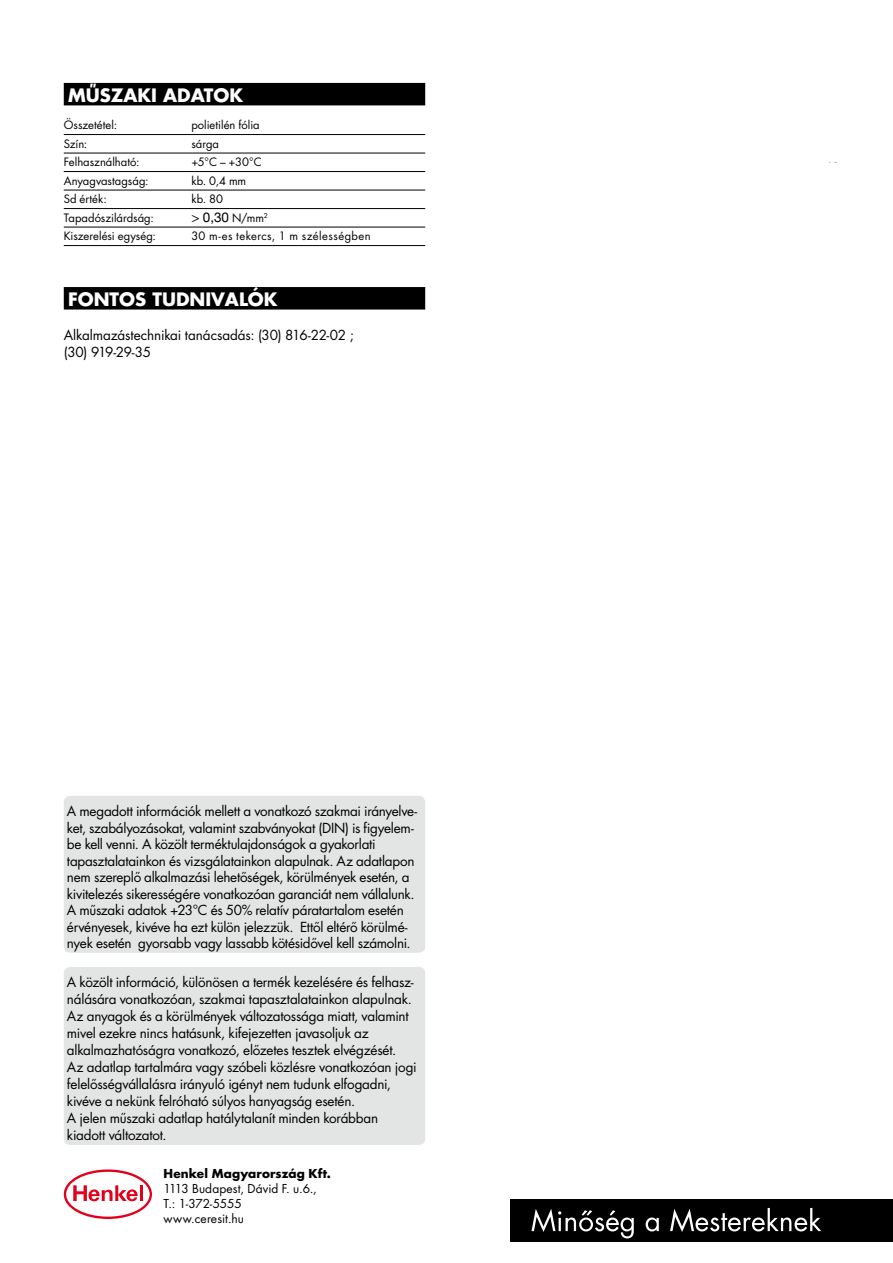
<style>
.page{position:relative;width:893px;height:1263px;background:#fff}
.page>*{position:absolute;margin:0;border:0;box-sizing:border-box;transform-origin:0 0}
.t1{font:18px "Futura H Bold";color:#fff}
.t2{font:700 18px "Futura H";color:#fff}
.t3{font:13.5px/17px "Futura H";letter-spacing:-.02em;color:#000}
.t4{font:13.5px/17px "Futura H Book";letter-spacing:-.01em;color:#000}
.t5{font:13.5px "Helvetica Neue LT Com";color:#000}
.t6{font:12px/15px "Futura H";letter-spacing:.005em;color:#000}
.t7{font:700 12px "Futura H";letter-spacing:.01em;color:#000}
.t8{font:11.25px "Futura H";letter-spacing:.005em;color:#000}
.t9{font:11.25px "Futura H";letter-spacing:.04em;color:#000}
.s1{font-family:"Futura H";font-size:11.25px}
</style>
<div class="page">
<div style="left:64px;top:83px;width:361px;height:22px;background:#000"></div>
<hr style="left:64px;top:134px;width:361px;height:1px;background:#000">
<hr style="left:64px;top:153px;width:361px;height:1px;background:#000">
<hr style="left:64px;top:171px;width:361px;height:1px;background:#000">
<hr style="left:64px;top:190px;width:361px;height:1px;background:#000">
<hr style="left:64px;top:208px;width:361px;height:1px;background:#000">
<hr style="left:64px;top:227px;width:361px;height:1px;background:#000">
<hr style="left:64px;top:245px;width:361px;height:1px;background:#000">
<div style="left:64px;top:287px;width:361px;height:23px;background:#000"></div>
<svg style="left:64px;top:1169px;width:88px;height:49px"></svg>
<div style="left:510px;top:1199px;width:383px;height:43px;background:#000"></div>
<svg style="left:531px;top:1209px;width:103px;height:29px"></svg>
<svg style="left:646px;top:1217px;width:13px;height:14px"></svg>
<svg style="left:670px;top:1208px;width:151px;height:24px"></svg>
<div style="left:64px;top:796px;width:361px;height:157px;background:#e3e4e4;border-radius:6px"></div>
<div style="left:64px;top:967px;width:361px;height:178px;background:#e3e4e4;border-radius:6px"></div>
<h1 class="t2" style="left:68px;top:83px;width:176px">MÛSZAKI ADATOK</h1>
<p class="t8" style="left:64px;top:118px;width:55px">Összetétel:</p>
<p class="t8" style="left:191px;top:118px;width:70px">polietilén fólia</p>
<p class="t8" style="left:64px;top:136px;width:25px">Szín:</p>
<p class="t8" style="left:191px;top:136px;width:29px">sárga</p>
<p class="t8" style="left:64px;top:155px;width:77px">Felhasználható:</p>
<p class="t8" style="left:191px;top:155px;width:72px">+5°C – +30°C</p>
<p class="t8" style="left:64px;top:173px;width:86px">Anyagvastagság:</p>
<p class="t8" style="left:191px;top:173px;width:56px">kb. 0,4 mm</p>
<p class="t8" style="left:64px;top:192px;width:45px">Sd érték:</p>
<p class="t8" style="left:191px;top:192px;width:33px">kb. 80</p>
<p class="t8" style="left:64px;top:210px;width:92px">Tapadószilárdság:</p>
<p class="t5" style="left:191px;top:208px;width:78px">&gt; 0,30 <span class="s1">N/mm</span><sup>2</sup></p>
<p class="t8" style="left:64px;top:229px;width:94px">Kiszerelési egység:</p>
<p class="t9" style="left:191px;top:229px;width:181px">30 m-es tekercs, 1 m szélességben</p>
<h1 class="t1" style="left:68px;top:287px;width:211px">FONTOS TUDNIVALÓK</h1>
<p class="t4" style="left:64px;top:327px;width:292px">Alkalmazástechnikai tanácsadás: (30) 816-22-02 ; (30) 919-29-35</p>
<p class="t3" style="left:67px;top:803px;width:352px;line-height:16.5px">A megadott információk mellett a vonatkozó szakmai irányelve&shy;ket, szabályozásokat, valamint szabványokat (DIN) is figyelem&shy;be kell venni. A közölt terméktulajdonságok a gyakorlati tapasztalatainkon és vizsgálatainkon alapulnak. Az adatlapon nem szereplô alkalmazási lehetôségek, körülmények esetén, a kivitelezés sikerességére vonatkozóan garanciát nem vállalunk.<br>A mûszaki adatok +23°C és 50% relatív páratartalom esetén érvényesek, kivéve ha ezt külön jelezzük. Ettôl eltérô körülmé&shy;nyek esetén gyorsabb vagy lassabb kötésidôvel kell számolni.</p>
<p class="t3" style="left:67px;top:973px;width:351px">A közölt információ, különösen a termék kezelésére és felhasz&shy;nálására vonatkozóan, szakmai tapasztalatainkon alapulnak.<br>Az anyagok és a körülmények változatossága miatt, valamint mivel ezekre nincs hatásunk, kifejezetten javasoljuk az alkalmazhatóságra vonatkozó, elôzetes tesztek elvégzését.<br>Az adatlap tartalmára vagy szóbeli közlésre vonatkozóan jogi felelôsségvállalásra irányuló igényt nem tudunk elfogadni, kivéve a nekünk felróható súlyos hanyagság esetén.<br>A jelen mûszaki adatlap hatálytalanít minden korábban kiadott változatot.</p>
<p class="t7" style="left:163px;top:1165px;width:169px">Henkel Magyarország Kft.</p>
<p class="t6" style="left:163px;top:1181px;width:155px">1113 Budapest, Dávid F. u.6.,<br>T.: 1-372-5555 www.ceresit.hu</p>
</div>
